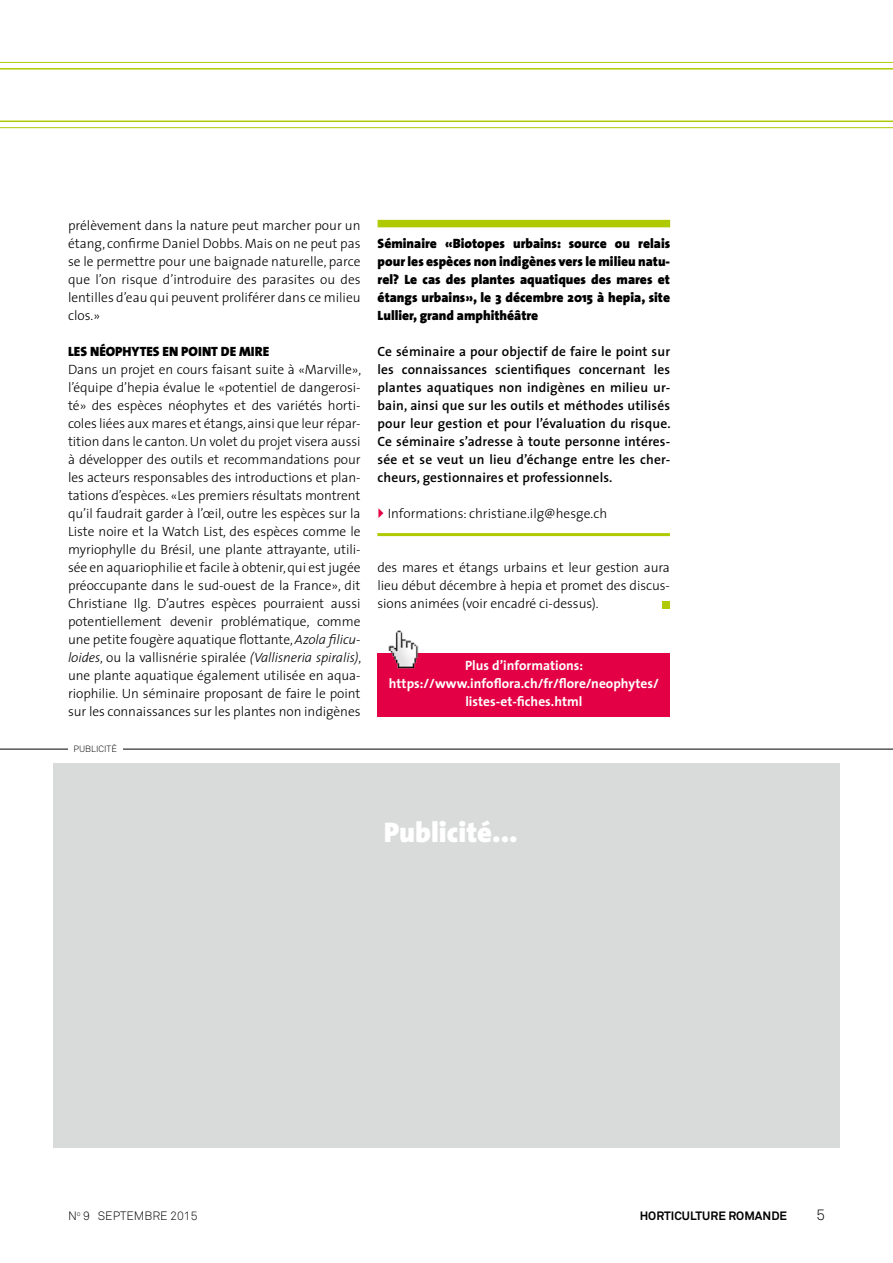
<style>
.page{position:relative;width:893px;height:1263px;background:#fff}
.page>*{position:absolute;margin:0;border:0;box-sizing:border-box;transform-origin:0 0}
.t1{font:900 28.5px "The Sans";color:#fff}
.t2{font:300 15px "Akkurat";color:#000}
.t3{font:300 13.5px/18px "The Sans";letter-spacing:-.005em;color:#000;text-align:justify}
.t4{font:600 13.5px/18px "The Sans";letter-spacing:.01em;color:#000;text-align:justify}
.t5{font:900 13.5px/18px "The Sans";color:#000;text-align:justify}
.t6{font:700 13.5px/18px "The Sans";color:#fff;text-align:center}
.t7{font:900 13.5px "The Sans";letter-spacing:.02em;color:#000}
.t8{font:700 12px "Akkurat";color:#000}
.t9{font:300 12px "Akkurat";color:#000}
.t10{font:300 9px "Akkurat";color:#000}
.s1{font-style:italic}
</style>
<div class="page">
<hr style="left:0;top:68px;width:893px;height:2px;background:#afca00">
<hr style="left:0;top:121px;width:893px;height:1px;background:#afca00">
<hr style="left:0;top:62px;width:893px;height:1px;background:#afca00">
<hr style="left:0;top:127px;width:893px;height:1px;background:#afca00">
<div style="left:378px;top:653px;width:292px;height:63px;background:#e40044"></div>
<img style="left:388px;top:630px;width:31px;height:39px">
<div style="left:378px;top:220px;width:292px;height:7px;background:#afca00"></div>
<hr style="left:377px;top:533px;width:293px;height:3px;background:#afca00">
<div style="left:663px;top:601px;width:7px;height:7px;background:#afca00"></div>
<div style="left:53px;top:764px;width:787px;height:384px;background:#d9dada"></div>
<hr style="left:0;top:749px;width:893px;height:1px;background:#000">
<div style="left:68px;top:744px;width:54px;height:8px;background:#fff"></div>
<p class="t3" style="left:68px;top:216px;width:294px">prélèvement dans la nature peut marcher pour un étang, confirme Daniel Dobbs. Mais on ne peut pas se le permettre pour une baignade naturelle, parce que l’on risque d’introduire des parasites ou des lentilles d’eau qui peuvent proliférer dans ce milieu clos.»</p>
<p class="t7" style="left:68px;top:340px;width:203px">Les néophytes en point de mire</p>
<p class="t3" style="left:68px;top:360px;width:295px">Dans un projet en cours faisant suite à «Marville», l’équipe d’hepia évalue le «potentiel de dangerosi&shy;té» des espèces néophytes et des variétés horti&shy;coles liées aux mares et étangs, ainsi que leur répar&shy;tition dans le canton. Un volet du projet visera aussi à développer des outils et recommandations pour les acteurs responsables des introductions et plan&shy;tations d’espèces. «Les premiers résultats montrent qu’il faudrait garder à l’œil, outre les espèces sur la Liste noire et la Watch List, des espèces comme le myriophylle du Brésil, une plante attrayante, utili&shy;sée en aquariophilie et facile à obtenir, qui est jugée préoccupante dans le sud-ouest de la France», dit Christiane Ilg. D’autres espèces pourraient aussi potentiellement devenir problématique, comme une petite fougère aquatique flottante, <span class="s1">Azola filicu&shy;loides</span>, ou la vallisnérie spiralée <span class="s1">(Vallisneria spiralis)</span>, une plante aquatique également utilisée en aqua&shy;riophilie. Un séminaire proposant de faire le point sur les connaissances sur les plantes non indigènes</p>
<p class="t10" style="left:74px;top:743px;width:36px">PUBLICITÉ</p>
<p class="t5" style="left:378px;top:234px;width:294px">Séminaire «Biotopes urbains: source ou relais pour les espèces non indigènes vers le milieu natu&shy;rel? Le cas des plantes aquatiques des mares et étangs urbains», le 3 décembre 2015 à hepia, site Lullier, grand amphithéâtre</p>
<p class="t4" style="left:378px;top:342px;width:295px">Ce séminaire a pour objectif de faire le point sur les connaissances scientifiques concernant les plantes aquatiques non indigènes en milieu ur&shy;bain, ainsi que sur les outils et méthodes utilisés pour leur gestion et pour l’évaluation du risque.<br>Ce séminaire s’adresse à toute personne intéres&shy;sée et se veut un lieu d’échange entre les cher&shy;cheurs, gestionnaires et professionnels.</p>
<p class="t3" style="left:388px;top:504px;width:221px">Informations: christiane.ilg@hesge.ch</p>
<p class="t3" style="left:377px;top:558px;width:294px">des mares et étangs urbains et leur gestion aura lieu début décembre à hepia et promet des discus&shy;sions animées (voir encadré ci-dessus).</p>
<p class="t6" style="left:389px;top:656px;width:271px">Plus d’informations: https://www.infoflora.ch/fr/flore/neophytes/ listes-et-fiches.html</p>
<h1 class="t1" style="left:384px;top:808px;width:136px">Publicité...</h1>
<p class="t9" style="left:68px;top:1208px;width:131px">N<sup>O</sup> 9 SEPTEMBRE 2015</p>
<p class="t8" style="left:640px;top:1208px;width:149px">HORTICULTURE ROMANDE</p>
<p class="t2" style="left:816px;top:1205px;width:10px">5</p>
</div>
